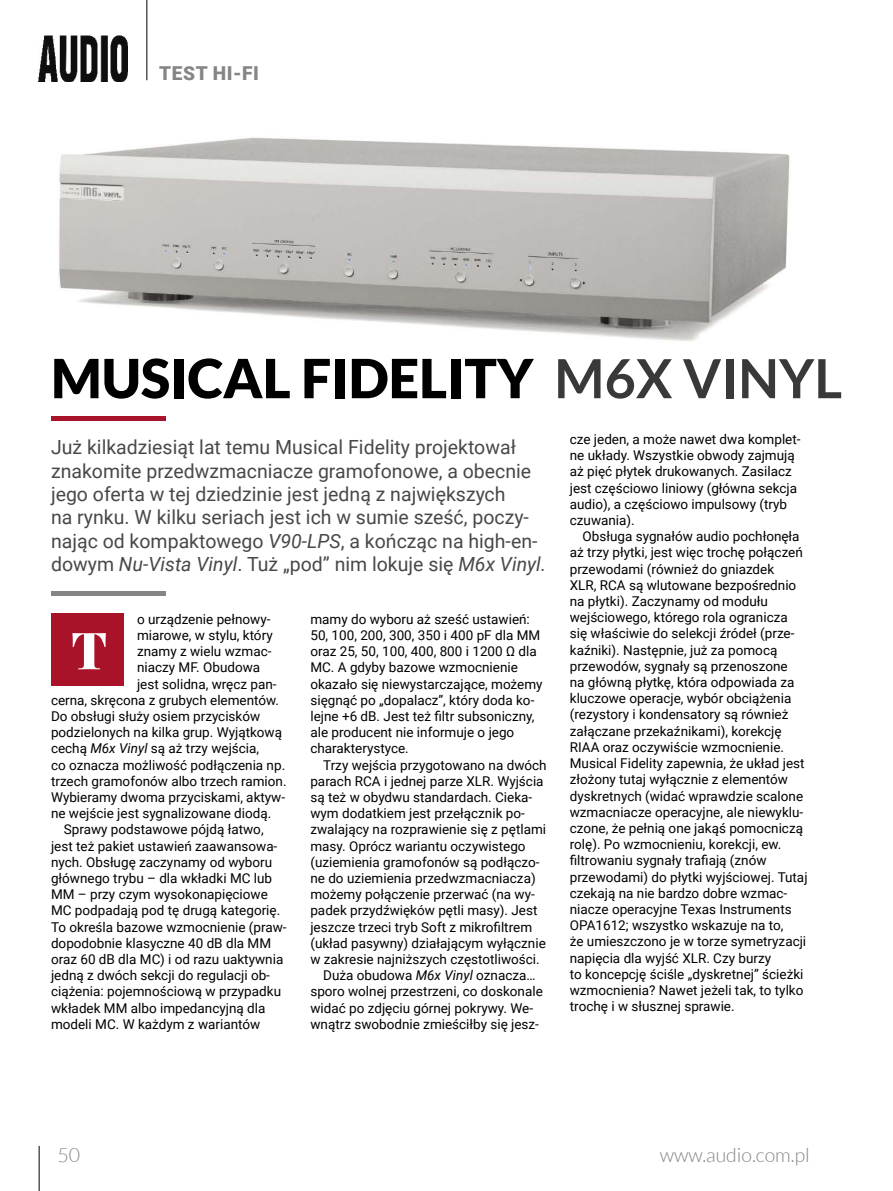
<style>
.page{position:relative;width:893px;height:1191px;background:#fff}
.page>*{position:absolute;margin:0;border:0;box-sizing:border-box;transform-origin:0 0}
.t1{font:900 54px "Lato";color:#000}
.t2{font:900 51.15px "Playfair Display";color:#fff}
.t3{font:19.5px/23.4px "Roboto";color:#484848}
.t4{font:300 19.5px "Lato";color:#858585}
.t5{font:900 19.2px "Roboto";letter-spacing:.035em;color:#858585}
.t6{font:13.5px/16.2px "Roboto";color:#000}
.s1{font-weight:700;color:#393939}
.s2{font-style:italic}
</style>
<div class="page">
<hr style="left:147px;top:0;width:1px;height:80px;background:#000">
<img style="left:39px;top:35px;width:89px;height:46px">
<hr style="left:39px;top:1145px;width:1px;height:46px;background:#000">
<hr style="left:51px;top:417px;width:114px;height:4px;background:#a9132a">
<hr style="left:51px;top:591px;width:114px;height:4px;background:#858585">
<div style="left:51px;top:613px;width:73px;height:73px;background:#a9132a"></div>
<img style="left:59px;top:137px;width:731px;height:205px">
<h3 class="t5" style="left:159px;top:60px;width:101px">TEST HI-FI</h3>
<h1 class="t1" style="left:51px;top:347px;width:793px">MUSICAL FIDELITY <span class="s1">M6X VINYL</span></h1>
<p class="t3" style="left:51px;top:435px;width:497px">Już kilkadziesiąt lat temu Musical Fidelity projektował znakomite przedwzmacniacze gramofonowe, a obecnie jego oferta w tej dziedzinie jest jedną z największych<br>na rynku. W kilku seriach jest ich w sumie sześć, poczy&shy;nając od kompaktowego <span class="s2">V90-LPS</span>, a kończąc na high-en&shy;dowym <span class="s2">Nu-Vista Vinyl</span>. Tuż „pod” nim lokuje się <span class="s2">M6x Vinyl.</span></p>
<p class="t6" style="left:137px;top:610px;width:135px">o urządzenie pełnowy-</p>
<p class="t6" style="left:137px;top:626px;width:137px">miarowe, w stylu, który</p>
<p class="t6" style="left:137px;top:642px;width:136px">znamy z wielu wzmac-</p>
<p class="t6" style="left:137px;top:659px;width:125px">niaczy MF. Obudowa</p>
<p class="t6" style="left:137px;top:675px;width:141px">jest solidna, wręcz pan-</p>
<p class="t6" style="left:51px;top:691px;width:230px">cerna, skręcona z grubych elementów.</p>
<p class="t6" style="left:51px;top:707px;width:211px">Do obsługi służy osiem przycisków</p>
<p class="t6" style="left:51px;top:723px;width:233px">podzielonych na kilka grup. Wyjątkową</p>
<p class="t6" style="left:51px;top:740px;width:210px">cechą <span class="s2">M6x Vinyl</span> są aż trzy wejścia,</p>
<p class="t6" style="left:51px;top:756px;width:236px">co oznacza możliwość podłączenia np.</p>
<p class="t6" style="left:51px;top:772px;width:237px">trzech gramofonów albo trzech ramion.</p>
<p class="t6" style="left:51px;top:788px;width:236px">Wybieramy dwoma przyciskami, aktyw-</p>
<p class="t6" style="left:51px;top:804px;width:222px">ne wejście jest sygnalizowane diodą.</p>
<p class="t6" style="left:64px;top:821px;width:201px">Sprawy podstawowe pójdą łatwo,</p>
<p class="t6" style="left:51px;top:837px;width:228px">jest też pakiet ustawień zaawansowa-</p>
<p class="t6" style="left:51px;top:853px;width:223px">nych. Obsługę zaczynamy od wyboru</p>
<p class="t6" style="left:51px;top:869px;width:223px">głównego trybu – dla wkładki MC lub</p>
<p class="t6" style="left:51px;top:885px;width:218px">MM – przy czym wysokonapięciowe</p>
<p class="t6" style="left:51px;top:902px;width:231px">MC podpadają pod tę drugą kategorię.</p>
<p class="t6" style="left:51px;top:918px;width:237px">To określa bazowe wzmocnienie (praw-</p>
<p class="t6" style="left:51px;top:934px;width:222px">dopodobnie klasyczne 40 dB dla MM</p>
<p class="t6" style="left:51px;top:950px;width:234px">oraz 60 dB dla MC) i od razu uaktywnia</p>
<p class="t6" style="left:51px;top:966px;width:220px">jedną z dwóch sekcji do regulacji ob-</p>
<p class="t6" style="left:51px;top:983px;width:232px">ciążenia: pojemnościową w przypadku</p>
<p class="t6" style="left:51px;top:999px;width:216px">wkładek MM albo impedancyjną dla</p>
<p class="t6" style="left:51px;top:1015px;width:211px">modeli MC. W każdym z wariantów</p>
<h2 class="t2" style="left:71px;top:609px;width:37px">T</h2>
<p class="t6" style="left:310px;top:610px;width:234px">mamy do wyboru aż sześć ustawień:<br>50, 100, 200, 300, 350 i 400 pF dla MM oraz 25, 50, 100, 400, 800 i 1200 Ω dla MC. A gdyby bazowe wzmocnienie okazało się niewystarczające, możemy sięgnąć po „dopalacz”, który doda ko&shy;lejne +6 dB. Jest też filtr subsoniczny, ale producent nie informuje o jego charakterystyce.</p>
<p class="t6" style="left:323px;top:756px;width:225px">Trzy wejścia przygotowano na dwóch</p>
<p class="t6" style="left:310px;top:772px;width:235px">parach RCA i jednej parze XLR. Wyjścia</p>
<p class="t6" style="left:310px;top:788px;width:223px">są też w obydwu standardach. Cieka-</p>
<p class="t6" style="left:310px;top:804px;width:216px">wym dodatkiem jest przełącznik po-</p>
<p class="t6" style="left:310px;top:821px;width:237px">zwalający na rozprawienie się z pętlami</p>
<p class="t6" style="left:310px;top:837px;width:217px">masy. Oprócz wariantu oczywistego</p>
<p class="t6" style="left:310px;top:853px;width:231px">(uziemienia gramofonów są podłączo-</p>
<p class="t6" style="left:310px;top:869px;width:227px">ne do uziemienia przedwzmacniacza)</p>
<p class="t6" style="left:310px;top:885px;width:226px">możemy połączenie przerwać (na wy-</p>
<p class="t6" style="left:310px;top:902px;width:229px">padek przydźwięków pętli masy). Jest</p>
<p class="t6" style="left:310px;top:918px;width:223px">jeszcze trzeci tryb Soft z mikrofiltrem</p>
<p class="t6" style="left:310px;top:934px;width:237px">(układ pasywny) działającym wyłącznie</p>
<p class="t6" style="left:310px;top:950px;width:231px">w zakresie najniższych częstotliwości.</p>
<p class="t6" style="left:323px;top:966px;width:214px">Duża obudowa <span class="s2">M6x Vinyl</span> oznacza…</p>
<p class="t6" style="left:310px;top:983px;width:234px">sporo wolnej przestrzeni, co doskonale</p>
<p class="t6" style="left:310px;top:999px;width:224px">widać po zdjęciu górnej pokrywy. We-</p>
<p class="t6" style="left:310px;top:1015px;width:230px">wnątrz swobodnie zmieściłby się jesz-</p>
<p class="t6" style="left:570px;top:430px;width:232px">cze jeden, a może nawet dwa komplet&shy;ne układy. Wszystkie obwody zajmują aż pięć płytek drukowanych. Zasilacz jest częściowo liniowy (główna sekcja audio), a częściowo impulsowy (tryb czuwania).</p>
<p class="t6" style="left:570px;top:528px;width:239px;text-indent:13px">Obsługa sygnałów audio pochłonęła aż trzy płytki, jest więc trochę połączeń przewodami (również do gniazdek<br>XLR, RCA są wlutowane bezpośrednio na płytki). Zaczynamy od modułu wejściowego, którego rola ogranicza się właściwie do selekcji źródeł (prze&shy;kaźniki). Następnie, już za pomocą przewodów, sygnały są przenoszone<br>na główną płytkę, która odpowiada za kluczowe operacje, wybór obciążenia (rezystory i kondensatory są również załączane przekaźnikami), korekcję RIAA oraz oczywiście wzmocnienie.<br>Musical Fidelity zapewnia, że układ jest złożony tutaj wyłącznie z elementów dyskretnych (widać wprawdzie scalone wzmacniacze operacyjne, ale niewyklu&shy;czone, że pełnią one jakąś pomocniczą rolę). Po wzmocnieniu, korekcji, ew. filtrowaniu sygnały trafiają (znów przewodami) do płytki wyjściowej. Tutaj czekają na nie bardzo dobre wzmac&shy;niacze operacyjne Texas Instruments OPA1612; wszystko wskazuje na to,<br>że umieszczono je w torze symetryzacji napięcia dla wyjść XLR. Czy burzy<br>to koncepcję ściśle „dyskretnej” ścieżki wzmocnienia? Nawet jeżeli tak, to tylko trochę i w słusznej sprawie.</p>
<h3 class="t4" style="left:57px;top:1144px;width:24px">50</h3>
<h3 class="t4" style="left:660px;top:1144px;width:151px">www.audio.com.pl</h3>
</div>
